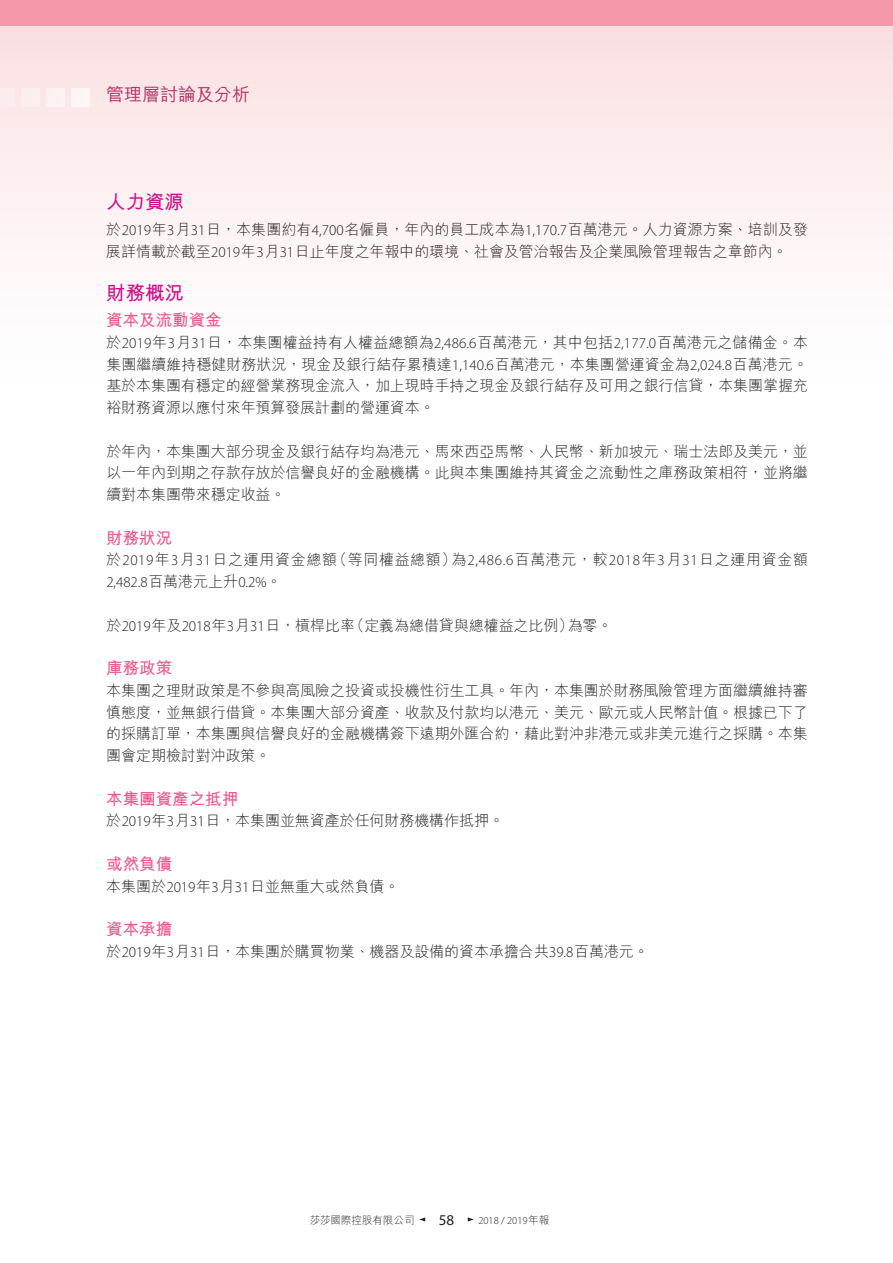
<style>
.page{position:relative;width:893px;height:1263px;background:#fff}
.page>*{position:absolute;margin:0;border:0;box-sizing:border-box;transform-origin:0 0}
.t1{font:700 19.5px "M Hei HK";letter-spacing:-.005em;color:#ce118c}
.t2{font:500 18px "M Hei HK";color:#b23467}
.t3{font:700 16.5px "M Hei HK";color:#f0588d}
.t4{font:300 15px/21.8px "M Hei HK";letter-spacing:-.005em;color:#231f20;text-align:justify}
.t5{font:300 15px "M Hei HK";letter-spacing:.045em;color:#231f20}
.t6{font:300 15px "Myriad Pro";color:#231f20}
.t7{font:15px "Myriad Pro";color:#231f20}
.t8{font:300 10.5px "Myriad Pro";color:#231f20}
.t9{font:300 10.5px "M Hei HK";color:#231f20}
.s1{font-family:"Myriad Pro"}
.s2{font-family:"M Hei HK"}
</style>
<div class="page">
<div style="left:0;top:0;width:893px;height:429px;background:linear-gradient(to bottom,#fbdfe1,#fff)"></div>
<div style="left:0;top:0;width:893px;height:26px;background:#f598aa"></div>
<div style="left:0;top:89px;width:15px;height:18px;background:#fcebed"></div>
<div style="left:22px;top:89px;width:18px;height:18px;background:#fceeef"></div>
<div style="left:46px;top:89px;width:18px;height:18px;background:#fdf2f3"></div>
<div style="left:71px;top:89px;width:18px;height:18px;background:#fdf5f6"></div>
<svg style="left:419px;top:1217px;width:6px;height:4px"></svg>
<svg style="left:468px;top:1217px;width:6px;height:4px"></svg>
<p class="t2" style="left:106px;top:81px;width:145px">管理層討論及分析</p>
<h1 class="t1" style="left:106px;top:187px;width:79px">人力資源</h1>
<p class="t4" style="left:106px;top:218px;width:703px">於<span class="s1">2019</span>年<span class="s1">3</span>月<span class="s1">31</span>日，本集團約有<span class="s1">4,700</span>名僱員，年內的員工成本為<span class="s1">1,170.7</span>百萬港元。人力資源方案、培訓及發展詳情載於截至<span class="s1">2019</span>年<span class="s1">3</span>月<span class="s1">31</span>日止年度之年報中的環境、社會及管治報告及企業風險管理報告之章節內。</p>
<h1 class="t1" style="left:106px;top:279px;width:79px">財務概況</h1>
<p class="t3" style="left:106px;top:308px;width:117px">資本及流動資金</p>
<p class="t4" style="left:106px;top:331px;width:703px">於<span class="s1">2019</span>年<span class="s1">3</span>月<span class="s1">31</span>日，本集團權益持有人權益總額為<span class="s1">2,486.6</span>百萬港元，其中包括<span class="s1">2,177.0</span>百萬港元之儲備金。本集團繼續維持穩健財務狀況，現金及銀行結存累積達<span class="s1">1,140.6</span>百萬港元，本集團營運資金為<span class="s1">2,024.8</span>百萬港元。基於本集團有穩定的經營業務現金流入，加上現時手持之現金及銀行結存及可用之銀行信貸，本集團掌握充裕財務資源以應付來年預算發展計劃的營運資本。</p>
<p class="t4" style="left:106px;top:440px;width:703px">於年內，本集團大部分現金及銀行結存均為港元、馬來西亞馬幣、人民幣、新加坡元、瑞士法郎及美元，並以一年內到期之存款存放於信譽良好的金融機構。此與本集團維持其資金之流動性之庫務政策相符，並將繼續對本集團帶來穩定收益。</p>
<p class="t3" style="left:106px;top:525px;width:67px">財務狀況</p>
<p class="t5" style="left:106px;top:549px;width:703px">於<span class="s1">2019</span>年<span class="s1">3</span>月<span class="s1">31</span>日之運用資金總額（等同權益總額）為<span class="s1">2,486.6</span>百萬港元，較<span class="s1">2018</span>年<span class="s1">3</span>月<span class="s1">31</span>日之運用資金額</p>
<p class="t6" style="left:106px;top:574px;width:177px">2,482.8<span class="s2">百萬港元上升</span>0.2%<span class="s2">。</span></p>
<p class="t4" style="left:106px;top:614px;width:508px">於<span class="s1">2019</span>年及<span class="s1">2018</span>年<span class="s1">3</span>月<span class="s1">31</span>日，槓桿比率（定義為總借貸與總權益之比例）為零。</p>
<p class="t3" style="left:106px;top:656px;width:67px">庫務政策</p>
<p class="t4" style="left:106px;top:679px;width:703px">本集團之理財政策是不參與高風險之投資或投機性衍生工具。年內，本集團於財務風險管理方面繼續維持審慎態度，並無銀行借貸。本集團大部分資產、收款及付款均以港元、美元、歐元或人民幣計值。根據已下了的採購訂單，本集團與信譽良好的金融機構簽下遠期外匯合約，藉此對沖非港元或非美元進行之採購。本集團會定期檢討對沖政策。</p>
<p class="t3" style="left:106px;top:786px;width:133px">本集團資產之抵押</p>
<p class="t4" style="left:106px;top:809px;width:399px">於<span class="s1">2019</span>年<span class="s1">3</span>月<span class="s1">31</span>日，本集團並無資產於任何財務機構作抵押。</p>
<p class="t3" style="left:106px;top:852px;width:67px">或然負債</p>
<p class="t4" style="left:106px;top:875px;width:295px">本集團於<span class="s1">2019</span>年<span class="s1">3</span>月<span class="s1">31</span>日並無重大或然負債。</p>
<p class="t3" style="left:106px;top:917px;width:67px">資本承擔</p>
<p class="t4" style="left:106px;top:940px;width:544px">於<span class="s1">2019</span>年<span class="s1">3</span>月<span class="s1">31</span>日，本集團於購買物業、機器及設備的資本承擔合共<span class="s1">39.8</span>百萬港元。</p>
<p class="t9" style="left:310px;top:1212px;width:106px">莎莎國際控股有限公司</p>
<p class="t7" style="left:439px;top:1211px;width:17px">58</p>
<p class="t8" style="left:478px;top:1214px;width:72px">2018 / 2019<span class="s2">年報</span></p>
</div>
